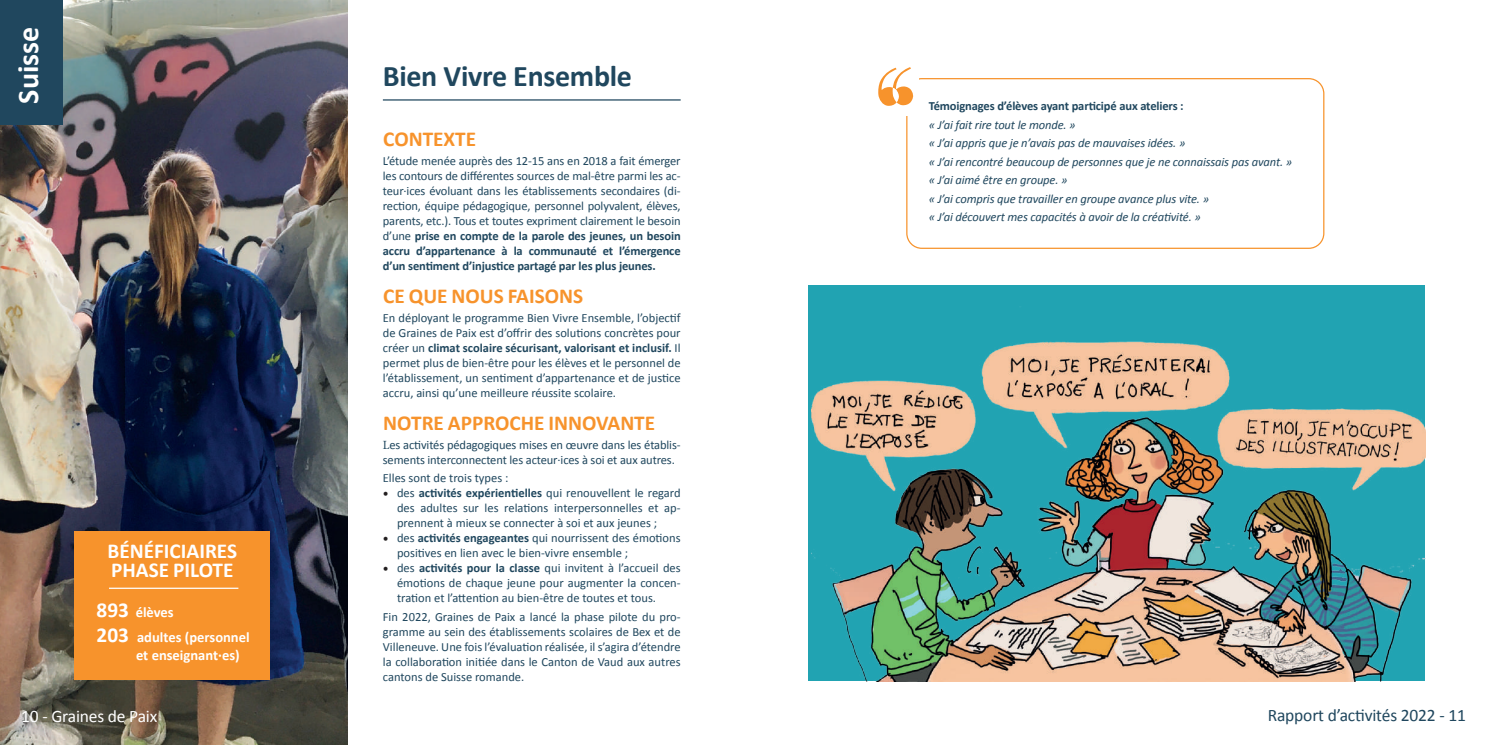
<style>
.page{position:relative;width:1489px;height:745px;background:#fff}
.page>*{position:absolute;margin:0;border:0;box-sizing:border-box;transform-origin:0 0}
.t1{font:700 30px "Calibri";letter-spacing:-.01em;color:#20475e}
.t2{font:700 30px "Calibri";color:#fff}
.t3{font:700 21.25px "Calibri";color:#f7932c}
.t4{font:700 21.25px/18.8px "Calibri";color:#fff}
.t5{font:17.5px "Calibri";letter-spacing:-.01em;color:#20475e}
.t6{font:17.5px "Calibri";letter-spacing:-.01em;color:#fff}
.t7{font:700 14.5px/24.8px "Calibri";color:#fff}
.t8{font:12.5px/15px "Calibri";color:#20475e;text-align:justify}
.t9{font:italic 12.5px/18.5px "Calibri";letter-spacing:-.01em;color:#20475e}
.t10{font:700 12.5px "Calibri";letter-spacing:-.01em;color:#20475e}
.s1{font-size:21.25px}
.s2{font-weight:700}
.s3{font-family:"Minion Pro"}
.s4{font-family:"Minion Pro";font-size:15px;color:#231f20}
</style>
<div class="page">
<img style="left:0;top:0;width:347px;height:744px">
<div style="left:74px;top:531px;width:196px;height:148px;background:#f7932c"></div>
<hr style="left:109px;top:587px;width:129px;height:1px;background:#fff">
<div style="left:0;top:0;width:62px;height:124px;background:#20475e"></div>
<img style="left:811px;top:285px;width:613px;height:395px">
<hr style="left:383px;top:99px;width:297px;height:1px;background:#20475e">
<div style="left:906px;top:78px;width:418px;height:171px;border:1px solid #f7932c;border-radius:15px"></div>
<div style="left:873px;top:64px;width:45px;height:52px;background:#fff"></div>
<svg style="left:878px;top:67px;width:35px;height:39px"></svg>
<h1 class="t2" style="left:10px;top:103px;width:78px;rotate:-90deg">Suisse</h1>
<h2 class="t4" style="left:108px;top:540px;width:131px">BÉNÉFICIAIRES<br>PHASE PILOTE</h2>
<p class="t7" style="left:97px;top:599px;width:155px"><span class="s1">893</span> élèves<br><span class="s1">203</span> adultes (personnel</p>
<p class="t7" style="left:136px;top:641px;width:105px">et enseignant·es)</p>
<h3 class="t6" style="left:21px;top:705px;width:138px">10 - Graines de Paix</h3>
<h1 class="t1" style="left:383px;top:58px;width:251px">Bien Vivre Ensemble</h1>
<h2 class="t3" style="left:383px;top:126px;width:94px">CONTEXTE</h2>
<p class="t8" style="left:383px;top:152px;width:299px">L’étude menée auprès des 12-15 ans en 2018 a fait émerger les contours de différentes sources de mal-être parmi les ac&shy;teur·ices évoluant dans les établissements secondaires (di&shy;rection, équipe pédagogique, personnel polyvalent, élèves, parents, etc.). Tous et toutes expriment clairement le besoin d’une <span class="s2">prise en compte de la parole des jeunes, un besoin accru d’appartenance à la communauté et l’émergence d’un sentiment d’injustice partagé par les plus jeunes.</span></p>
<h2 class="t3" style="left:383px;top:283px;width:201px">CE QUE NOUS FAISONS</h2>
<p class="t8" style="left:383px;top:309px;width:299px">En déployant le programme Bien Vivre Ensemble, l’objectif de Graines de Paix est d’offrir des solutions concrètes pour créer un <span class="s2">climat scolaire sécurisant, valorisant et inclusif.</span> Il permet plus de bien-être pour les élèves et le personnel de l’établissement, un sentiment d’appartenance et de justice accru, ainsi qu’une meilleure réussite scolaire.</p>
<h2 class="t3" style="left:383px;top:409px;width:273px">NOTRE APPROCHE INNOVANTE</h2>
<p class="t8" style="left:383px;top:436px;width:299px"><span class="s3">L</span>es activités pédagogiques mises en œuvre dans les établis&shy;sements interconnectent les acteur·ices à soi et aux autres.</p>
<p class="t8" style="left:383px;top:469px;width:127px">Elles sont de trois types :</p>
<p class="t8" style="left:397px;top:484px;width:285px;text-indent:-14px"><span class="s4">•</span> des <span class="s2">activités expérientielles</span> qui renouvellent le regard des adultes sur les relations interpersonnelles et ap&shy;prennent à mieux se connecter à soi et aux jeunes ;</p>
<p class="t8" style="left:397px;top:529px;width:285px;text-indent:-14px"><span class="s4">•</span> des <span class="s2">activités engageantes</span> qui nourrissent des émotions positives en lien avec le bien-vivre ensemble ;</p>
<p class="t8" style="left:397px;top:559px;width:285px;text-indent:-14px"><span class="s4">•</span> des <span class="s2">activités pour la classe</span> qui invitent à l’accueil des émotions de chaque jeune pour augmenter la concen&shy;tration et l’attention au bien-être de toutes et tous.</p>
<p class="t8" style="left:383px;top:608px;width:299px">Fin 2022, Graines de Paix a lancé la phase pilote du pro&shy;gramme au sein des établissements scolaires de Bex et de Villeneuve. Une fois l’évaluation réalisée, il s’agira d’étendre la collaboration initiée dans le Canton de Vaud aux autres cantons de Suisse romande.</p>
<p class="t10" style="left:928px;top:98px;width:256px">Témoignages d’élèves ayant participé aux ateliers :</p>
<p class="t9" style="left:928px;top:114px;width:365px">« J’ai fait rire tout le monde. »<br>« J’ai appris que je n’avais pas de mauvaises idées. »<br>« J’ai rencontré beaucoup de personnes que je ne connaissais pas avant. » « J’ai aimé être en groupe. »<br>« J’ai compris que travailler en groupe avance plus vite. »<br>« J’ai découvert mes capacités à avoir de la créativité. »</p>
<h3 class="t5" style="left:1267px;top:704px;width:200px">Rapport d’activités 2022 - 11</h3>
</div>
